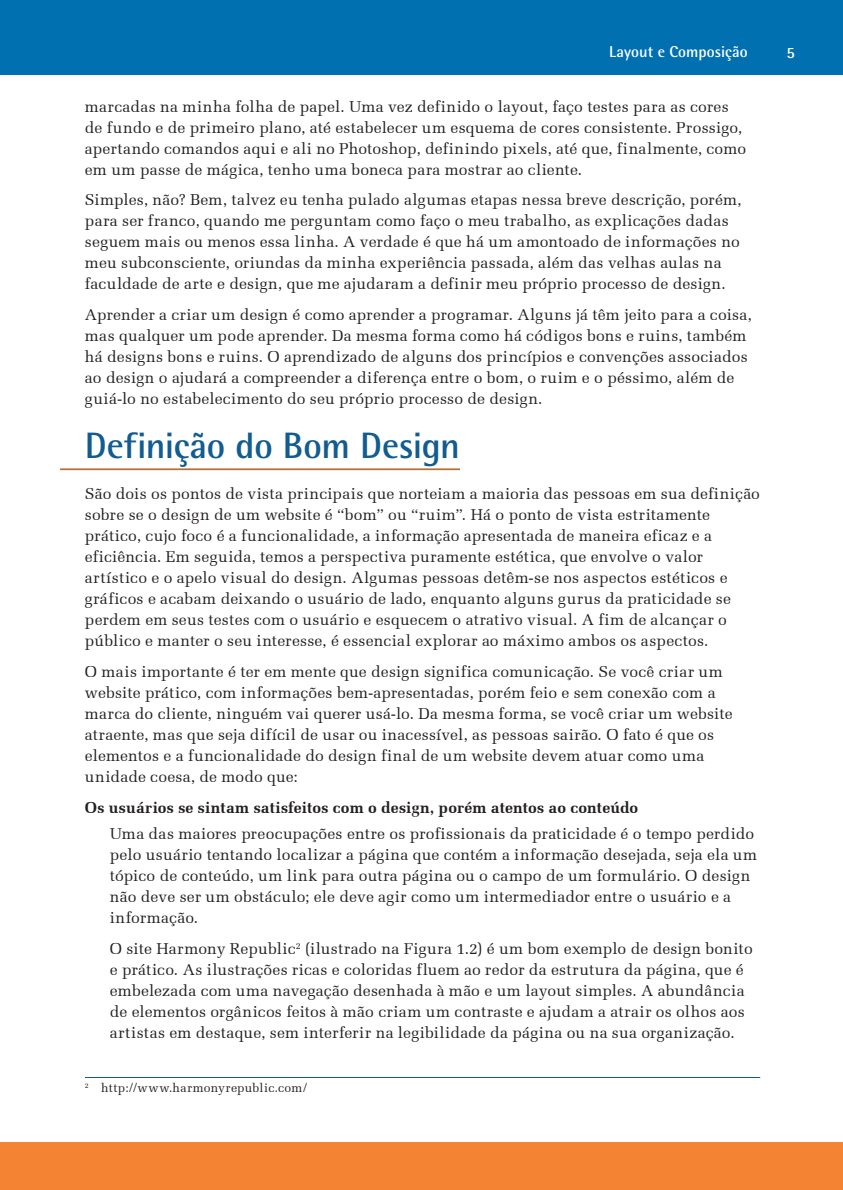
<style>
.page{position:relative;width:843px;height:1190px;background:#fff}
.page>*{position:absolute;margin:0;border:0;box-sizing:border-box;transform-origin:0 0}
.Título_Capítulo{font:700 36.75px "Rotis Semi Sans Std";letter-spacing:-.01em;color:#115c90}
.Parágrafo_Simples{font:15.75px/21px "Melior";letter-spacing:.01em;color:#231f20}
.Parágrafo_com_Identa{font:15.75px/21px "Melior";letter-spacing:.015em;color:#231f20}
.Parágrafo_Simples-2{font:700 15.75px "Melior";letter-spacing:.01em;color:#231f20}
.t1{font:700 15.75px "Rotis Semi Sans Std";letter-spacing:.005em;color:#fff}
.Footnote{font:12.25px "Melior";letter-spacing:.02em;color:#231f20}
</style>
<div class="page">
<div style="left:0;top:0;width:842px;height:74px;background:#0070b1"></div>
<div style="left:0;top:1141px;width:842px;height:49px;background:#f48434"></div>
<hr style="left:60px;top:468px;width:400px;height:2px;background:#b77034">
<hr style="left:85px;top:1077px;width:675px;height:1px;background:#115c90">
<p class="t1" style="left:608px;top:42px;width:140px">Layout e Composição</p>
<p class="t1" style="left:786px;top:43px;width:10px">5</p>
<p class="Parágrafo_Simples" style="left:85px;top:96px;width:662px">marcadas na minha folha de papel. Uma vez definido o layout, faço testes para as cores de fundo e de primeiro plano, até estabelecer um esquema de cores consistente. Prossigo, apertando comandos aqui e ali no Photoshop, definindo pixels, até que, finalmente, como em um passe de mágica, tenho uma boneca para mostrar ao cliente.</p>
<p class="Parágrafo_Simples" style="left:85px;top:190px;width:658px">Simples, não? Bem, talvez eu tenha pulado algumas etapas nessa breve descrição, porém, para ser franco, quando me perguntam como faço o meu trabalho, as explicações dadas seguem mais ou menos essa linha. A verdade é que há um amontoado de informações no meu subconsciente, oriundas da minha experiência passada, além das velhas aulas na faculdade de arte e design, que me ajudaram a definir meu próprio processo de design.</p>
<p class="Parágrafo_Simples" style="left:85px;top:305px;width:668px">Aprender a criar um design é como aprender a programar. Alguns já têm jeito para a coisa, mas qualquer um pode aprender. Da mesma forma como há códigos bons e ruins, também há designs bons e ruins. O aprendizado de alguns dos princípios e convenções associados ao design o ajudará a compreender a diferença entre o bom, o ruim e o péssimo, além de guiá-lo no estabelecimento do seu próprio processo de design.</p>
<p class="Título_Capítulo" style="left:85px;top:423px;width:376px">Definição do Bom Design</p>
<p class="Parágrafo_Simples" style="left:85px;top:483px;width:676px">São dois os pontos de vista principais que norteiam a maioria das pessoas em sua definição sobre se o design de um website é “bom” ou “ruim”. Há o ponto de vista estritamente prático, cujo foco é a funcionalidade, a informação apresentada de maneira eficaz e a eficiência. Em seguida, temos a perspectiva puramente estética, que envolve o valor artístico e o apelo visual do design. Algumas pessoas detêm-se nos aspectos estéticos e gráficos e acabam deixando o usuário de lado, enquanto alguns gurus da praticidade se perdem em seus testes com o usuário e esquecem o atrativo visual. A fim de alcançar o público e manter o seu interesse, é essencial explorar ao máximo ambos os aspectos.</p>
<p class="Parágrafo_Simples" style="left:85px;top:661px;width:649px">O mais importante é ter em mente que design significa comunicação. Se você criar um website prático, com informações bem-apresentadas, porém feio e sem conexão com a marca do cliente, ninguém vai querer usá-lo. Da mesma forma, se você criar um website atraente, mas que seja difícil de usar ou inacessível, as pessoas sairão. O fato é que os elementos e a funcionalidade do design final de um website devem atuar como uma unidade coesa, de modo que:</p>
<p class="Parágrafo_Simples-2" style="left:85px;top:798px;width:554px">Os usuários se sintam satisfeitos com o design, porém atentos ao conteúdo</p>
<p class="Parágrafo_com_Identa" style="left:110px;top:823px;width:648px">Uma das maiores preocupações entre os profissionais da praticidade é o tempo perdido pelo usuário tentando localizar a página que contém a informação desejada, seja ela um tópico de conteúdo, um link para outra página ou o campo de um formulário. O design não deve ser um obstáculo; ele deve agir como um intermediador entre o usuário e a informação.</p>
<p class="Parágrafo_com_Identa" style="left:110px;top:938px;width:644px">O site Harmony Republic<sup>2</sup> (ilustrado na Figura 1.2) é um bom exemplo de design bonito e prático. As ilustrações ricas e coloridas fluem ao redor da estrutura da página, que é embelezada com uma navegação desenhada à mão e um layout simples. A abundância de elementos orgânicos feitos à mão criam um contraste e ajudam a atrair os olhos aos artistas em destaque, sem interferir na legibilidade da página ou na sua organização.</p>
<p class="Footnote" style="left:85px;top:1081px;width:224px"><sup>2</sup> http://www.harmonyrepublic.com/</p>
</div>
